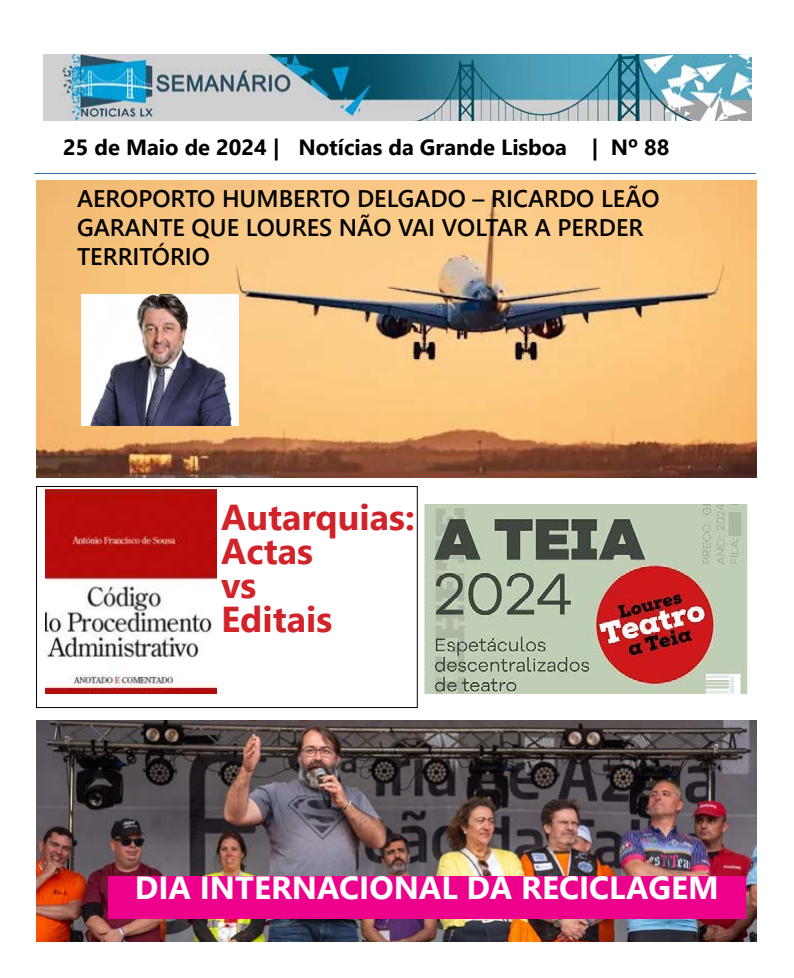
<style>
.page{position:relative;width:794px;height:978px;background:#fff}
.page>*{position:absolute;margin:0;border:0;box-sizing:border-box;transform-origin:0 0}
.t1{font:700 36px/34px "Segoe UI";color:#d2232a}
.t2{font:700 32px "Segoe UI";color:#fff}
.t3{font:600 24px/28.8px "Segoe UI";color:#000}
.t4{font:700 22px "Segoe UI";color:#000}
</style>
<div class="page">
<hr style="left:34px;top:173px;width:722px;height:1px;background:#3871b8">
<img style="left:43px;top:54px;width:709px;height:67px">
<img style="left:36px;top:180px;width:720px;height:297px">
<img style="left:36px;top:720px;width:720px;height:222px">
<img style="left:45px;top:489px;width:171px;height:204px">
<img style="left:424px;top:504px;width:324px;height:189px">
<div style="left:36px;top:486px;width:382px;height:222px;border:1px solid #000"></div>
<img style="left:81px;top:295px;width:157px;height:130px">
<div style="left:108px;top:876px;width:637px;height:42px;background:#ec008c"></div>
<p class="t4" style="left:63px;top:126px;width:608px">25 de Maio de 2024 | Notícias da Grande Lisboa | Nº 88</p>
<p class="t3" style="left:77px;top:183px;width:584px">AEROPORTO HUMBERTO DELGADO – RICARDO LEÃO<br>GARANTE QUE LOURES NÃO VAI VOLTAR A PERDER<br>TERRITÓRIO</p>
<h1 class="t1" style="left:221px;top:498px;width:195px">Autarquias:<br>Actas<br>vs<br>Editais</h1>
<h2 class="t2" style="left:135px;top:858px;width:585px">DIA INTERNACIONAL DA RECICLAGEM</h2>
</div>
